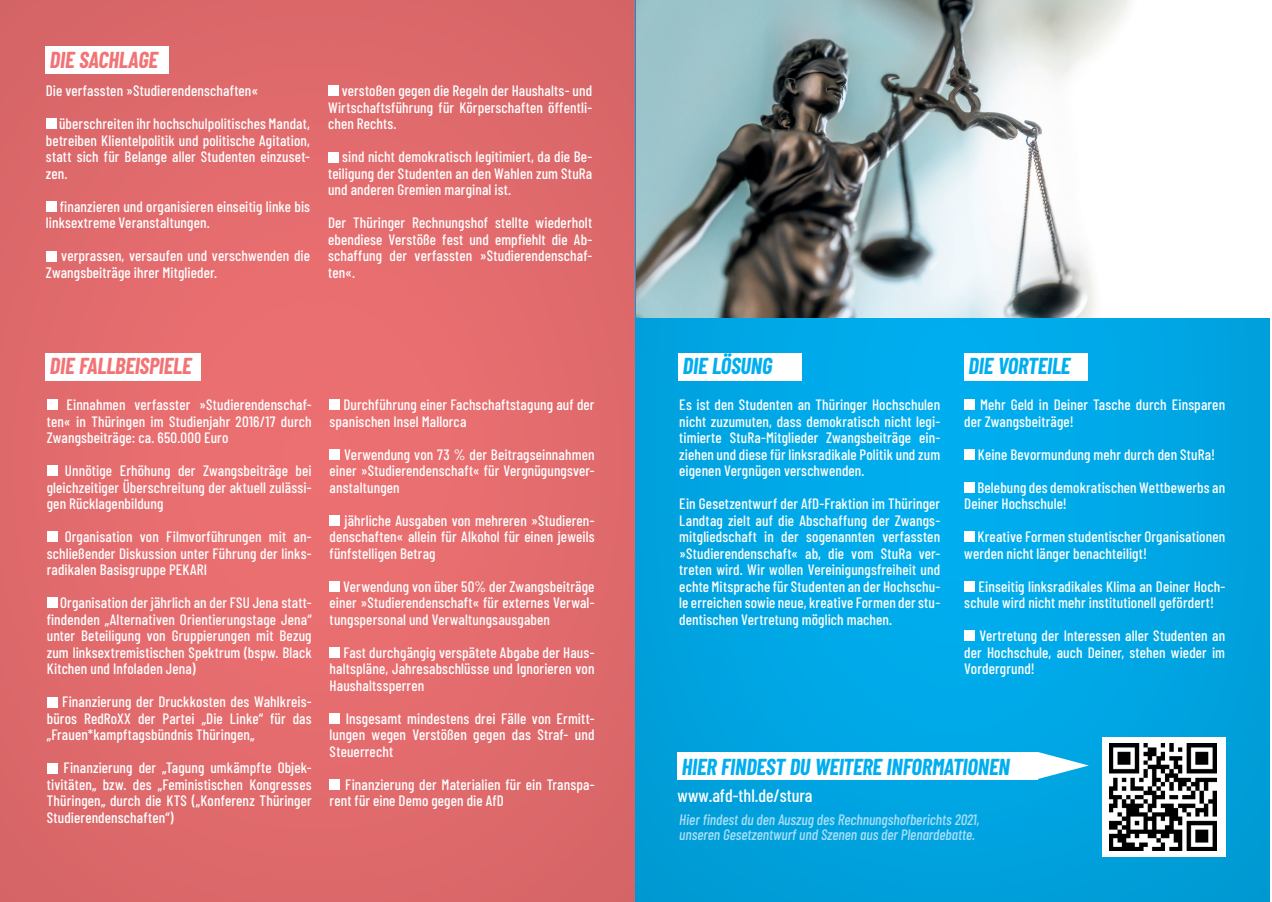
<style>
.page{position:relative;width:1272px;height:902px;background:#fff}
.page>*{position:absolute;margin:0;border:0;box-sizing:border-box;transform-origin:0 0}
.t1{font:italic 700 22.5px "Barlow Condensed";letter-spacing:-.005em;color:#00aeef}
.t2{font:italic 700 22.5px "Barlow Condensed";letter-spacing:-.01em;color:#f27375}
.t3{font:500 18px "Barlow Condensed";color:#fff}
.t4{font:500 15px/16.5px "Barlow Condensed";letter-spacing:.01em;color:#fff;text-align:justify}
.t5{font:italic 500 15px/15px "Barlow Condensed";color:#aae0f9}
</style>
<div class="page">
<div style="left:634px;top:0;width:636px;height:901px;background:#231f20;opacity:.2"></div>
<div style="left:0;top:0;width:636px;height:901px;background:#e16b6c"></div>
<div style="left:46px;top:119px;width:11px;height:10px;background:#fff"></div>
<div style="left:46px;top:201px;width:11px;height:11px;background:#fff"></div>
<div style="left:46px;top:251px;width:11px;height:10px;background:#fff"></div>
<div style="left:328px;top:86px;width:11px;height:10px;background:#fff"></div>
<div style="left:328px;top:152px;width:11px;height:10px;background:#fff"></div>
<div style="left:964px;top:399px;width:10px;height:11px;background:#fff"></div>
<div style="left:964px;top:449px;width:10px;height:10px;background:#fff"></div>
<div style="left:964px;top:482px;width:10px;height:10px;background:#fff"></div>
<div style="left:964px;top:531px;width:10px;height:11px;background:#fff"></div>
<div style="left:964px;top:581px;width:10px;height:10px;background:#fff"></div>
<div style="left:964px;top:630px;width:10px;height:11px;background:#fff"></div>
<div style="left:47px;top:399px;width:10px;height:11px;background:#fff"></div>
<div style="left:47px;top:465px;width:10px;height:11px;background:#fff"></div>
<div style="left:47px;top:531px;width:10px;height:11px;background:#fff"></div>
<div style="left:47px;top:597px;width:10px;height:11px;background:#fff"></div>
<div style="left:47px;top:696px;width:10px;height:11px;background:#fff"></div>
<div style="left:47px;top:762px;width:10px;height:11px;background:#fff"></div>
<div style="left:329px;top:399px;width:11px;height:11px;background:#fff"></div>
<div style="left:329px;top:449px;width:11px;height:10px;background:#fff"></div>
<div style="left:329px;top:515px;width:11px;height:10px;background:#fff"></div>
<div style="left:329px;top:581px;width:11px;height:10px;background:#fff"></div>
<div style="left:329px;top:647px;width:11px;height:10px;background:#fff"></div>
<div style="left:329px;top:713px;width:11px;height:10px;background:#fff"></div>
<div style="left:329px;top:779px;width:11px;height:10px;background:#fff"></div>
<div style="left:46px;top:47px;width:123px;height:27px;background:#fff"></div>
<div style="left:46px;top:353px;width:155px;height:27px;background:#fff"></div>
<div style="left:678px;top:353px;width:123px;height:27px;background:#fff"></div>
<div style="left:677px;top:752px;width:360px;height:27px;background:#fff"></div>
<div style="left:964px;top:353px;width:123px;height:27px;background:#fff"></div>
<div style="left:1101px;top:737px;width:124px;height:119px;background:#fff"></div>
<img style="left:1109px;top:743px;width:107px;height:107px">
<svg style="left:1037px;top:752px;width:51px;height:26px"></svg>
<img style="left:636px;top:0;width:634px;height:317px">
<h1 class="t2" style="left:50px;top:44px;width:110px">DIE SACHLAGE</h1>
<p class="t4" style="left:46px;top:82px;width:214px">Die verfassten »Studierendenschaften«</p>
<p class="t4" style="left:46px;top:115px;width:265px;text-indent:13px">überschreiten ihr hochschulpolitisches Mandat, betreiben Klientelpolitik und politische Agitation, statt sich für Belange aller Studenten einzuset&shy;zen.</p>
<p class="t4" style="left:46px;top:197px;width:265px;text-indent:14px">finanzieren und organisieren einseitig linke bis linksextreme Veranstaltungen.</p>
<p class="t4" style="left:46px;top:247px;width:265px;text-indent:15px">verprassen, versaufen und verschwenden die<br>Zwangsbeiträge ihrer Mitglieder.</p>
<p class="t4" style="left:328px;top:82px;width:265px;text-indent:14px">verstoßen gegen die Regeln der Haushalts- und Wirtschaftsführung für Körperschaften öffentli&shy;chen Rechts.</p>
<p class="t4" style="left:328px;top:148px;width:265px;text-indent:14px">sind nicht demokratisch legitimiert, da die Be&shy;teiligung der Studenten an den Wahlen zum StuRa und anderen Gremien marginal ist.</p>
<p class="t4" style="left:328px;top:214px;width:265px">Der Thüringer Rechnungshof stellte wiederholt ebendiese Verstöße fest und empfiehlt die Ab&shy;schaffung der verfassten »Studierendenschaf&shy;ten«.</p>
<h1 class="t2" style="left:50px;top:350px;width:143px">DIE FALLBEISPIELE</h1>
<h1 class="t1" style="left:682px;top:350px;width:91px">DIE LÖSUNG</h1>
<h1 class="t1" style="left:968px;top:350px;width:103px">DIE VORTEILE</h1>
<p class="t4" style="left:47px;top:395px;width:266px;text-indent:20px">Einnahmen verfasster »Studierendenschaf&shy;ten« in Thüringen im Studienjahr 2016/17 durch Zwangsbeiträge: ca. 650.000 Euro</p>
<p class="t4" style="left:47px;top:461px;width:266px;text-indent:18px">Unnötige Erhöhung der Zwangsbeiträge bei gleichzeitiger Überschreitung der aktuell zulässi&shy;gen Rücklagenbildung</p>
<p class="t4" style="left:47px;top:527px;width:266px;text-indent:18px">Organisation von Filmvorführungen mit an&shy;schließender Diskussion unter Führung der links&shy;radikalen Basisgruppe PEKARI</p>
<p class="t4" style="left:47px;top:593px;width:266px;text-indent:13px">Organisation der jährlich an der FSU Jena statt&shy;findenden „Alternativen Orientierungstage Jena“ unter Beteiligung von Gruppierungen mit Bezug zum linksextremistischen Spektrum (bspw. Black Kitchen und Infoladen Jena)</p>
<p class="t4" style="left:47px;top:692px;width:266px;text-indent:15px">Finanzierung der Druckkosten des Wahlkreis&shy;büros RedRoXX der Partei „Die Linke“ für das „Frauen*kampftagsbündnis Thüringen„</p>
<p class="t4" style="left:47px;top:758px;width:266px;text-indent:17px">Finanzierung der „Tagung umkämpfte Objek&shy;tivitäten„ bzw. des „Feministischen Kongresses Thüringen„ durch die KTS („Konferenz Thüringer Studierendenschaften“)</p>
<p class="t4" style="left:329px;top:395px;width:266px;text-indent:14px">Durchführung einer Fachschaftstagung auf der spanischen Insel Mallorca</p>
<p class="t4" style="left:329px;top:445px;width:266px;text-indent:15px">Verwendung von 73 % der Beitragseinnahmen einer »Studierendenschaft« für Vergnügungsver&shy;anstaltungen</p>
<p class="t4" style="left:329px;top:511px;width:266px;text-indent:15px">jährliche Ausgaben von mehreren »Studieren&shy;denschaften« allein für Alkohol für einen jeweils fünfstelligen Betrag</p>
<p class="t4" style="left:329px;top:577px;width:266px;text-indent:14px">Verwendung von über 50% der Zwangsbeiträge einer »Studierendenschaft« für externes Verwal&shy;tungspersonal und Verwaltungsausgaben</p>
<p class="t4" style="left:329px;top:643px;width:266px;text-indent:14px">Fast durchgängig verspätete Abgabe der Haus&shy;haltspläne, Jahresabschlüsse und Ignorieren von Haushaltssperren</p>
<p class="t4" style="left:329px;top:709px;width:266px;text-indent:16px">Insgesamt mindestens drei Fälle von Ermitt&shy;lungen wegen Verstößen gegen das Straf- und Steuerrecht</p>
<p class="t4" style="left:329px;top:775px;width:266px;text-indent:16px">Finanzierung der Materialien für ein Transpa&shy;rent für eine Demo gegen die AfD</p>
<p class="t4" style="left:679px;top:395px;width:262px">Es ist den Studenten an Thüringer Hochschulen nicht zuzumuten, dass demokratisch nicht legi&shy;timierte StuRa-Mitglieder Zwangsbeiträge ein&shy;ziehen und diese für linksradikale Politik und zum eigenen Vergnügen verschwenden.</p>
<p class="t4" style="left:679px;top:494px;width:262px">Ein Gesetzentwurf der AfD-Fraktion im Thüringer Landtag zielt auf die Abschaffung der Zwangs&shy;mitgliedschaft in der sogenannten verfassten »Studierendenschaft« ab, die vom StuRa ver&shy;treten wird. Wir wollen Vereinigungsfreiheit und echte Mitsprache für Studenten an der Hochschu&shy;le erreichen sowie neue, kreative Formen der stu&shy;dentischen Vertretung möglich machen.</p>
<p class="t4" style="left:964px;top:395px;width:262px;text-indent:16px">Mehr Geld in Deiner Tasche durch Einsparen der Zwangsbeiträge!</p>
<p class="t4" style="left:977px;top:445px;width:238px">Keine Bevormundung mehr durch den StuRa!</p>
<p class="t4" style="left:964px;top:478px;width:262px;text-indent:13px">Belebung des demokratischen Wettbewerbs an<br>Deiner Hochschule!</p>
<p class="t4" style="left:964px;top:527px;width:262px;text-indent:13px">Kreative Formen studentischer Organisationen werden nicht länger benachteiligt!</p>
<p class="t4" style="left:964px;top:577px;width:262px;text-indent:14px">Einseitig linksradikales Klima an Deiner Hoch&shy;schule wird nicht mehr institutionell gefördert!</p>
<p class="t4" style="left:964px;top:626px;width:262px;text-indent:15px">Vertretung der Interessen aller Studenten an der Hochschule, auch Deiner, stehen wieder im Vordergrund!</p>
<h1 class="t1" style="left:681px;top:750px;width:329px">HIER FINDEST DU WEITERE INFORMATIONEN</h1>
<p class="t3" style="left:677px;top:782px;width:136px">www.afd-thl.de/stura</p>
<p class="t5" style="left:679px;top:810px;width:302px">Hier findest du den Auszug des Rechnungshofberichts 2021, unseren Gesetzentwurf und Szenen aus der Plenardebatte.</p>
</div>
